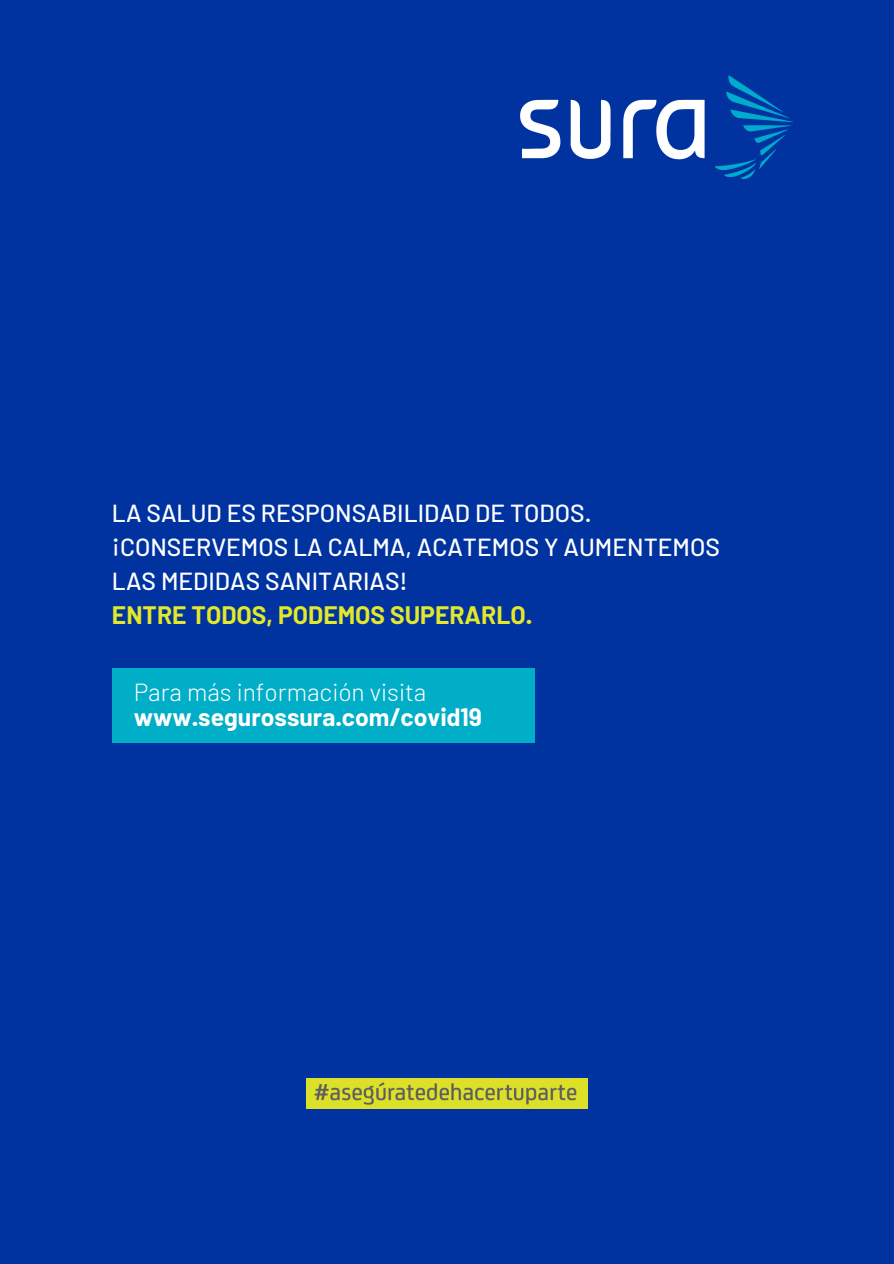
<style>
.page{position:relative;width:894px;height:1264px;background:#fff}
.page>*{position:absolute;margin:0;border:0;box-sizing:border-box;transform-origin:0 0}
.t1{font:500 24.6px/33.9px "Barlow";color:#fff}
.t2{font:700 24.6px "Barlow";color:#e3e829}
.t3{font:700 24.6px "Barlow";color:#fff}
.t4{font:300 24.6px "Barlow";color:#fff}
</style>
<div class="page">
<div style="left:0;top:0;width:893px;height:1263px;background:#0033a0"></div>
<img style="left:520px;top:75px;width:273px;height:104px">
<img style="left:306px;top:1078px;width:281px;height:30px">
<div style="left:112px;top:668px;width:422px;height:75px;background:#00aec7"></div>
<p class="t1" style="left:112px;top:495px;width:609px">LA SALUD ES RESPONSABILIDAD DE TODOS. ¡CONSERVEMOS LA CALMA, ACATEMOS Y AUMENTEMOS<br>LAS MEDIDAS SANITARIAS!</p>
<p class="t2" style="left:112px;top:599px;width:422px">ENTRE TODOS, PODEMOS SUPERARLO.</p>
<p class="t4" style="left:134px;top:676px;width:294px">Para más información visita</p>
<p class="t3" style="left:134px;top:701px;width:349px">www.segurossura.com/covid19</p>
</div>
